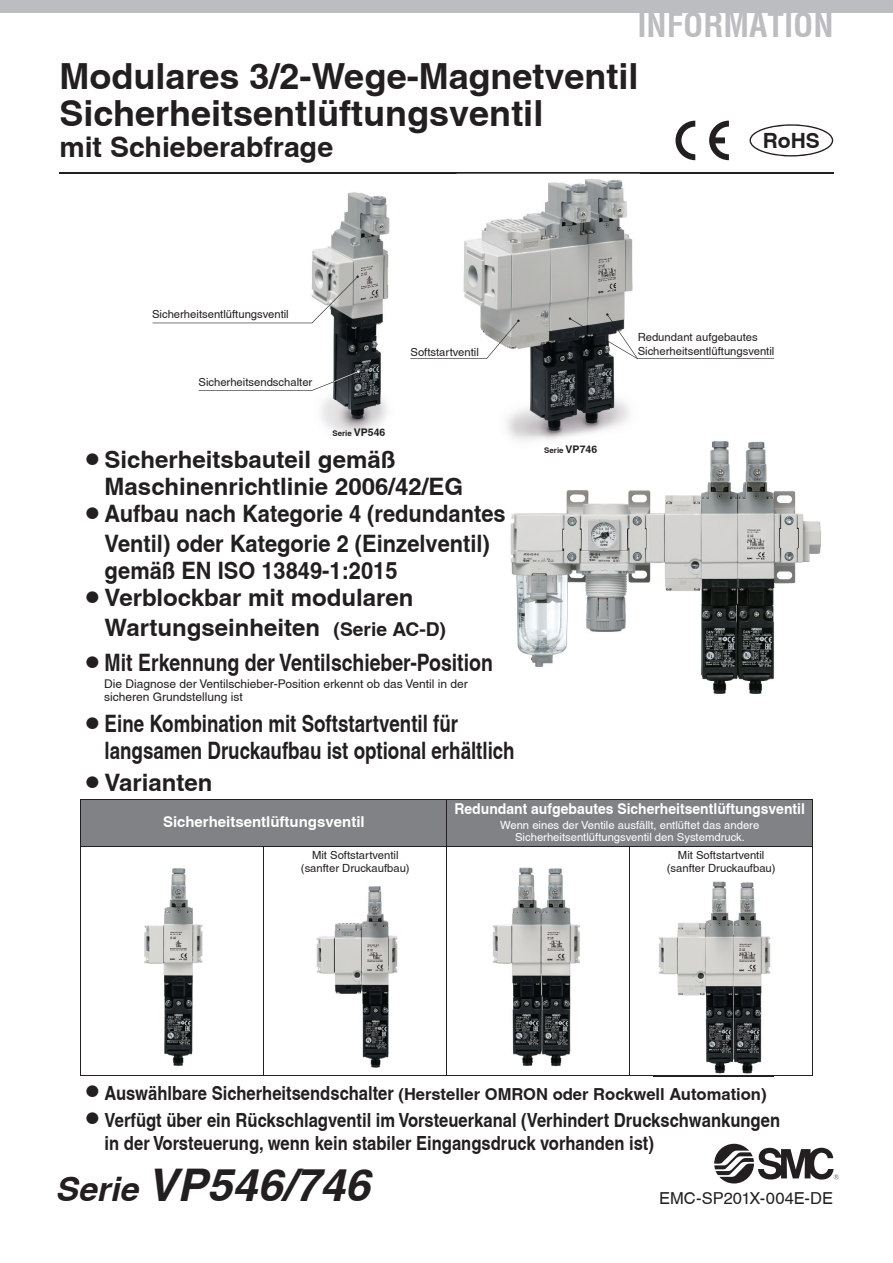
<style>
.page{position:relative;width:893px;height:1263px;background:#fff}
.page>*{position:absolute;margin:0;border:0;box-sizing:border-box;transform-origin:0 0}
.t1{font:italic 700 45px "Helvetica";color:#231f20}
.t2{font:700 36px/37.5px "Helvetica";color:#231f20}
.t3{font:700 condensed 33px "Helvetica";color:#bcbdc0}
.t4{font:700 28.5px "Helvetica";color:#231f20}
.t5{font:700 24px/27px "Helvetica";color:#231f20}
.t6{font:700 24px/30px "Helvetica";color:#231f20;text-align:center;scale:.91 1}
.t7{font:700 24px/27px "Helvetica";color:#231f20;scale:.78 1}
.t8{font:700 24px "Helvetica";color:#231f20;scale:.81 1}
.t9{font:700 21px "Helvetica";color:#231f20}
.t10{font:700 19.5px/23.2px "Helvetica";color:#231f20;scale:.85 1}
.t11{font:700 16.65px "Helvetica";color:#231f20}
.t12{font:16.5px "Helvetica";letter-spacing:-.005em;color:#231f20}
.t13{font:700 15px "Helvetica";color:#fff;scale:.93 1}
.t14{font:700 15px "Helvetica";color:#fff}
.t15{font:12px/13.5px "Helvetica";color:#231f20}
.t16{font:11.25px/13.5px "Helvetica";color:#231f20;text-align:center}
.t17{font:11.25px/12px "Helvetica";color:#fff;text-align:center}
.t18{font:700 7.8px "Helvetica";color:#231f20}
.s1{font-size:10.5px}
.s2{font-size:19.2px}
.s3{font-size:19.5px}
.s4{font-size:33.75px}
</style>
<div class="page">
<hr style="left:59px;top:173px;width:774px;height:1px;background:#231f20">
<svg style="left:675px;top:121px;width:20px;height:39px"></svg>
<svg style="left:709px;top:121px;width:20px;height:39px"></svg>
<svg style="left:749px;top:124px;width:84px;height:33px"></svg>
<img style="left:306px;top:192px;width:84px;height:242px">
<img style="left:463px;top:178px;width:170px;height:259px">
<img style="left:510px;top:441px;width:311px;height:253px">
<img style="left:510px;top:437px;width:130px;height:11px">
<div style="left:0;top:0;width:892px;height:13px;background:#bcbdc0"></div>
<svg style="left:152px;top:276px;width:207px;height:47px"></svg>
<svg style="left:410px;top:320px;width:109px;height:39px"></svg>
<svg style="left:568px;top:313px;width:206px;height:46px"></svg>
<div style="left:82px;top:800px;width:730px;height:46px;background:#808285"></div>
<hr style="left:81px;top:799px;width:183px;height:1px;background:#231f20">
<hr style="left:81px;top:800px;width:1px;height:46px;background:#231f20">
<hr style="left:264px;top:799px;width:365px;height:1px;background:#231f20">
<hr style="left:446px;top:800px;width:1px;height:46px;background:#231f20">
<hr style="left:629px;top:799px;width:184px;height:1px;background:#231f20">
<hr style="left:812px;top:800px;width:1px;height:46px;background:#231f20">
<hr style="left:81px;top:846px;width:183px;height:1px;background:#231f20">
<hr style="left:81px;top:847px;width:1px;height:229px;background:#231f20">
<hr style="left:264px;top:846px;width:183px;height:1px;background:#231f20">
<hr style="left:263px;top:847px;width:1px;height:229px;background:#231f20">
<hr style="left:447px;top:846px;width:182px;height:1px;background:#231f20">
<hr style="left:446px;top:847px;width:1px;height:229px;background:#231f20">
<hr style="left:629px;top:846px;width:184px;height:1px;background:#231f20">
<hr style="left:629px;top:847px;width:1px;height:229px;background:#231f20">
<hr style="left:812px;top:847px;width:1px;height:229px;background:#231f20">
<hr style="left:81px;top:1076px;width:732px;height:1px;background:#231f20">
<img style="left:144px;top:868px;width:59px;height:198px">
<img style="left:316px;top:886px;width:82px;height:182px">
<img style="left:493px;top:867px;width:87px;height:200px">
<svg style="left:199px;top:370px;width:160px;height:21px"></svg>
<svg style="left:714px;top:1144px;width:124px;height:40px"></svg>
<img style="left:654px;top:881px;width:119px;height:195px">
<h3 class="t3" style="left:637px;top:12px;width:198px">INFORMATION</h3>
<h2 class="t2" style="left:59px;top:61px;width:580px">Modulares 3/2-Wege-Magnetventil<br>Sicherheitsentlüftungsventil</h2>
<h3 class="t4" style="left:59px;top:137px;width:275px">mit Schieberabfrage</h3>
<p class="t16" style="left:152px;top:309px;width:138px">Sicherheitsentlüftungsventil</p>
<h3 class="t9" style="left:762px;top:133px;width:59px">RoHS</h3>
<p class="t16" style="left:198px;top:376px;width:115px">Sicherheitsendschalter</p>
<p class="t18" style="left:332px;top:430px;width:54px">Serie <span class="s1">VP546</span></p>
<p class="t16" style="left:410px;top:346px;width:70px">Softstartventil</p>
<h3 class="t5" style="left:105px;top:448px;width:360px;text-indent:-24px">○Sicherheitsbauteil gemäß<br>Maschinenrichtlinie 2006/42/EG</h3>
<h3 class="t6" style="left:81px;top:501px;width:468px">○Aufbau nach Kategorie 4 (redundantes<br>Ventil) oder Kategorie 2 (Einzelventil)</h3>
<h3 class="t6" style="left:105px;top:558px;width:323px">gemäß EN ISO 13849-1:2015</h3>
<h3 class="t5" style="left:105px;top:585px;width:343px;line-height:30px;text-indent:-24px">○Verblockbar mit modularen<br>Wartungseinheiten <span class="s2">(Serie AC-D)</span></h3>
<h3 class="t8" style="left:81px;top:654px;width:510px">○Mit Erkennung der Ventilschieber-Position</h3>
<p class="t15" style="left:104px;top:678px;width:365px">Die Diagnose der Ventilschieber-Position erkennt ob das Ventil in der sicheren Grundstellung ist</p>
<h3 class="t7" style="left:105px;top:713px;width:527px;text-indent:-24px">○Eine Kombination mit Softstartventil für langsamen Druckaufbau ist optional erhältlich</h3>
<h3 class="t5" style="left:81px;top:771px;width:133px">○Varianten</h3>
<p class="t18" style="left:544px;top:447px;width:54px">Serie <span class="s1">VP746</span></p>
<p class="t16" style="left:637px;top:331px;width:138px;text-align:left">Redundant aufgebautes<br>Sicherheitsentlüftungsventil</p>
<h3 class="t14" style="left:163px;top:816px;width:203px">Sicherheitsentlüftungsventil</h3>
<h3 class="t13" style="left:454px;top:804px;width:378px">Redundant aufgebautes Sicherheitsentlüftungsventil</h3>
<p class="t17" style="left:500px;top:820px;width:260px">Wenn eines der Ventile ausfällt, entlüftet das andere<br>Sicherheitsentlüftungsventil den Systemdruck.</p>
<p class="t16" style="left:301px;top:849px;width:110px">Mit Softstartventil (sanfter Druckaufbau)</p>
<p class="t16" style="left:666px;top:849px;width:110px">Mit Softstartventil (sanfter Druckaufbau)</p>
<h3 class="t11" style="left:81px;top:1088px;width:687px">○<span class="s3">Auswählbare Sicherheitsendschalter</span> (Hersteller OMRON oder Rockwell Automation)</h3>
<h3 class="t10" style="left:105px;top:1111px;width:796px;text-indent:-24px">○Verfügt über ein Rückschlagventil im Vorsteuerkanal (Verhindert Druckschwankungen in der Vorsteuerung, wenn kein stabiler Eingangsdruck vorhanden ist)</h3>
<h1 class="t1" style="left:55px;top:1169px;width:316px"><span class="s4">Serie</span> VP546/746</h1>
<h3 class="t12" style="left:659px;top:1192px;width:175px">EMC-SP201X-004E-DE</h3>
</div>
